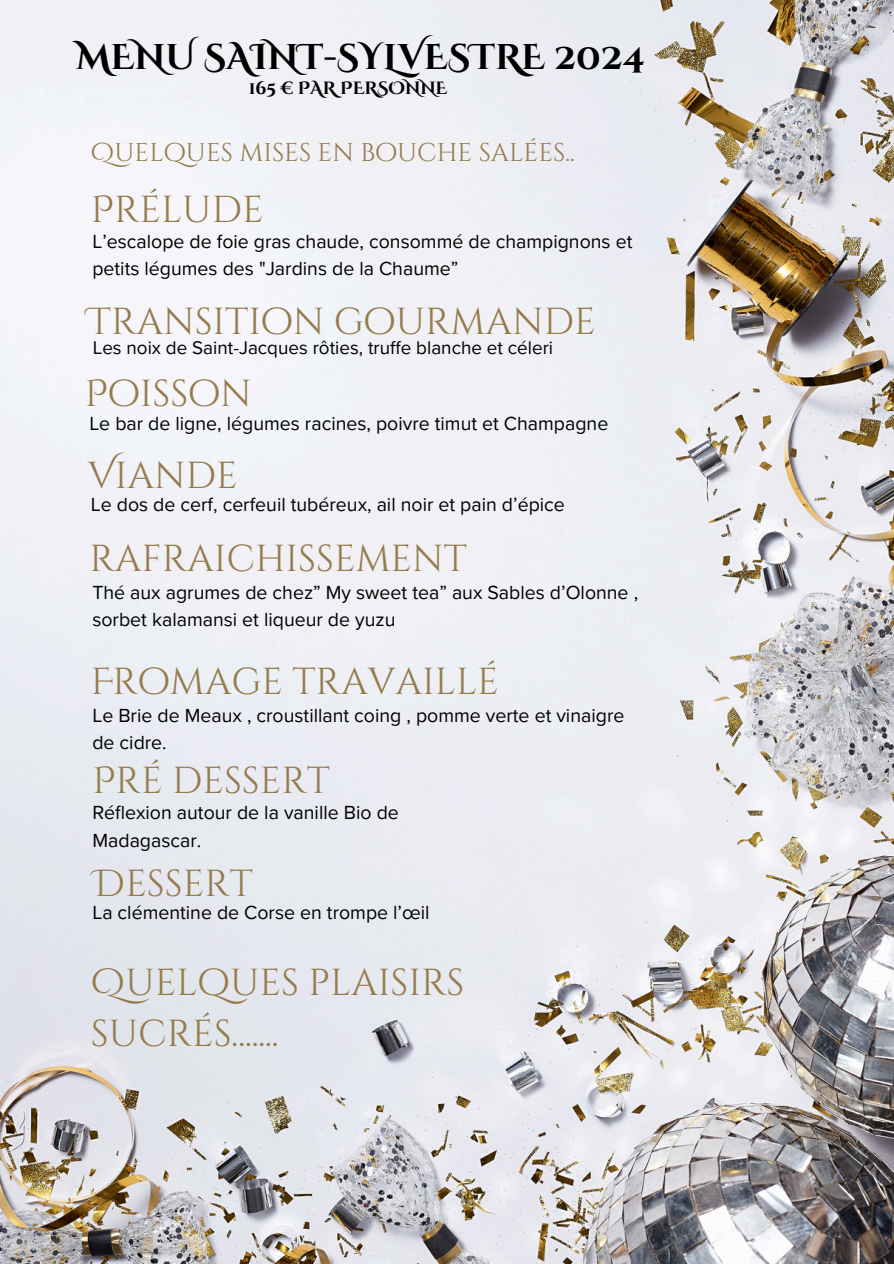
<style>
.page{position:relative;width:894px;height:1264px;background:#fff}
.page>*{position:absolute;margin:0;border:0;box-sizing:border-box;transform-origin:0 0}
.t1{font:37.5px/51.8px "Cinzel Decorative";color:#957b4c}
.t2{font:700 35.7px "Cinzel Decorative";color:#000}
.t3{font:25.65px "Cinzel Decorative";color:#957b4c}
.t4{font:19.5px/27px "Proxima Nova";color:#000}
.t5{font:18.9px "Proxima Nova";color:#000}
.t6{font:700 17.7px "Cinzel Decorative";color:#000}
</style>
<div class="page">
<img style="left:0;top:0;width:893px;height:1263px">
<h2 class="t2" style="left:76px;top:34px;width:570px">MENU SAINT-SYLVESTRE 2024</h2>
<h2 class="t6" style="left:248px;top:76px;width:200px">165 € PAR PERSONNE</h2>
<p class="t3" style="left:91px;top:135px;width:485px">QUELQUES MISES EN BOUCHE SALÉES..</p>
<h3 class="t1" style="left:91px;top:184px;width:174px">PRÉLUDE</h3>
<h1 class="t4" style="left:92px;top:228px;width:541px">L’escalope de foie gras chaude, consommé de champignons et petits légumes des "Jardins de la Chaume”</h1>
<p class="t1" style="left:88px;top:297px;width:509px">TRANSITION GOURMANDE</p>
<h2 class="t5" style="left:93px;top:337px;width:462px">Les noix de Saint-Jacques rôties, truffe blanche et céleri</h2>
<p class="t1" style="left:85px;top:369px;width:168px">POISSON</p>
<h2 class="t4" style="left:89px;top:411px;width:520px">Le bar de ligne, légumes racines, poivre timut et Champagne</h2>
<h2 class="t1" style="left:88px;top:451px;width:151px">VIANDE</h2>
<p class="t4" style="left:91px;top:491px;width:475px">Le dos de cerf, cerfeuil tubéreux, ail noir et pain d’épice</p>
<p class="t1" style="left:89px;top:533px;width:379px">RAFRAICHISSEMENT</p>
<h2 class="t4" style="left:92px;top:579px;width:547px">Thé aux agrumes de chez” My sweet tea” aux Sables d’Olonne , sorbet kalamansi et liqueur de yuzu</h2>
<p class="t1" style="left:91px;top:656px;width:409px">FROMAGE TRAVAILLÉ</p>
<p class="t4" style="left:92px;top:702px;width:533px">Le Brie de Meaux , croustillant coing , pomme verte et vinaigre de cidre.</p>
<h2 class="t1" style="left:92px;top:756px;width:239px">PRÉ DESSERT</h2>
<h2 class="t4" style="left:92px;top:800px;width:308px">Réflexion autour de la vanille Bio de<br>Madagascar.</h2>
<p class="t1" style="left:94px;top:858px;width:160px">DESSERT</p>
<h2 class="t4" style="left:92px;top:899px;width:339px">La clémentine de Corse en trompe l’œil</h2>
<h2 class="t1" style="left:91px;top:957px;width:375px">QUELQUES PLAISIRS<br>SUCRÉS.......</h2>
</div>
